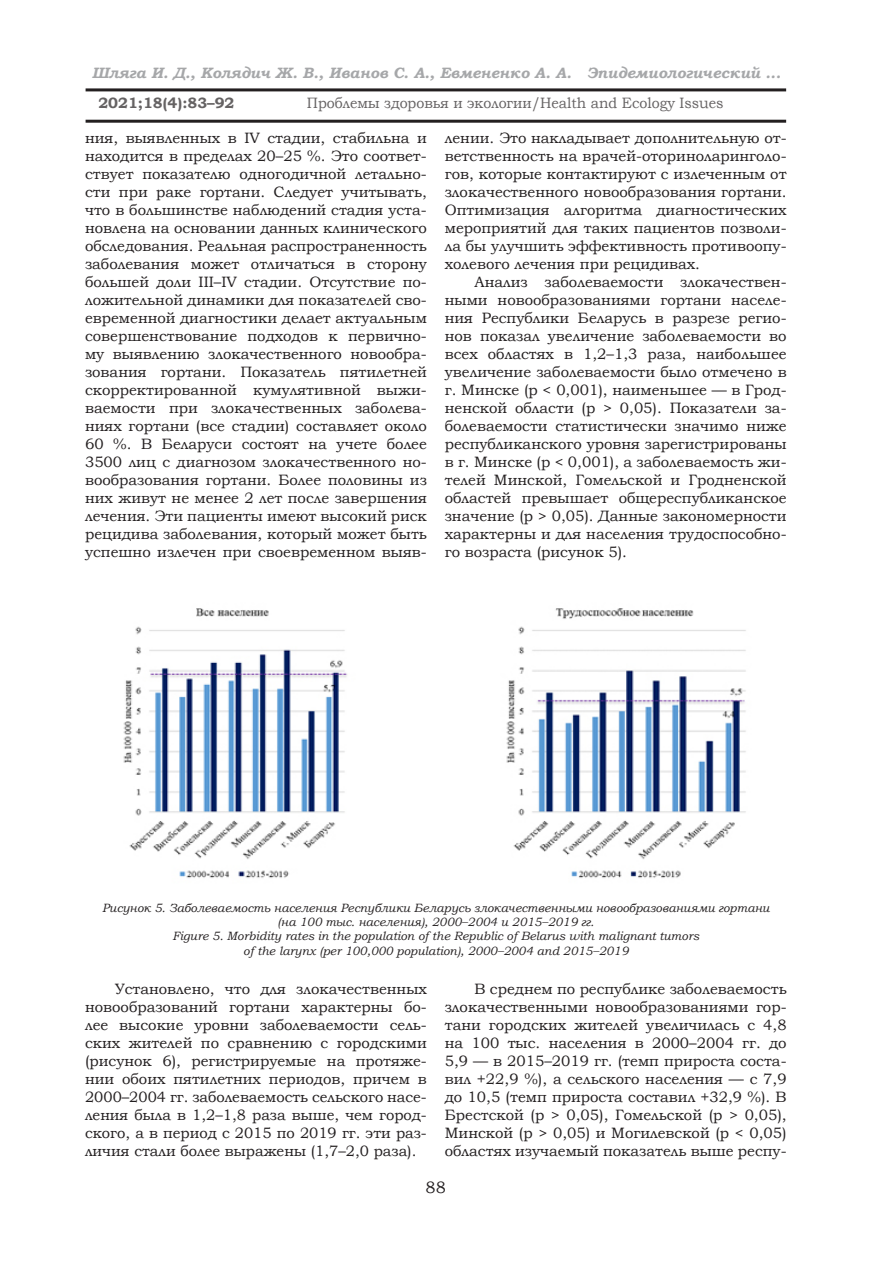
<style>
.page{position:relative;width:893px;height:1263px;background:#fff}
.page>*{position:absolute;margin:0;border:0;box-sizing:border-box;transform-origin:0 0}
.t1{font:16.5px "Bookman Old Style";color:#231f20}
.ТЕЛО__статья{font:15px/18px "Bookman Old Style";color:#231f20;text-align:justify}
.t2{font:italic 700 15px "Bookman Old Style";color:#808285}
.ТЕЛО__статья-2{font:15px "Bookman Old Style";color:#231f20;scale:.95 1}
.t3{font:700 15px "Bookman Old Style";color:#231f20}
.Рисунок{font:italic 12px/14.4px "Bookman Old Style";color:#231f20;text-align:center}
</style>
<div class="page">
<hr style="left:86px;top:120px;width:700px;height:3px;background:#231f20">
<hr style="left:86px;top:88px;width:700px;height:3px;background:#231f20">
<img style="left:123px;top:608px;width:623px;height:270px">
<p class="t2" style="left:92px;top:62px;width:690px">Шляга И. Д., Колядич Ж. В., Иванов С. А., Евмененко А. А. Эпидемиологический ...</p>
<p class="t3" style="left:98px;top:92px;width:138px">2021;18(4):83–92</p>
<p class="ТЕЛО__статья-2" style="left:307px;top:93px;width:440px">Проблемы здоровья и экологии/Health and Ecology Issues</p>
<p class="ТЕЛО__статья" style="left:85px;top:129px;width:343px">ния, выявленных в IV стадии, стабильна и находится в пределах 20–25 %. Это соответ&shy;ствует показателю одногодичной летально&shy;сти при раке гортани. Следует учитывать, что в большинстве наблюдений стадия уста&shy;новлена на основании данных клинического обследования. Реальная распространенность заболевания может отличаться в сторону большей доли III–IV стадии. Отсутствие по&shy;ложительной динамики для показателей сво&shy;евременной диагностики делает актуальным совершенствование подходов к первично&shy;му выявлению злокачественного новообра&shy;зования гортани. Показатель пятилетней скорректированной кумулятивной выжи&shy;ваемости при злокачественных заболева&shy;ниях гортани (все стадии) составляет около 60 %. В Беларуси состоят на учете более 3500 лиц с диагнозом злокачественного но&shy;вообразования гортани. Более половины из них живут не менее 2 лет после завершения лечения. Эти пациенты имеют высокий риск рецидива заболевания, который может быть успешно излечен при своевременном выяв-</p>
<p class="ТЕЛО__статья" style="left:445px;top:129px;width:343px">лении. Это накладывает дополнительную от&shy;ветственность на врачей-оториноларинголо&shy;гов, которые контактируют с излеченным от злокачественного новообразования гортани.<br>Оптимизация алгоритма диагностических мероприятий для таких пациентов позволи&shy;ла бы улучшить эффективность противоопу&shy;холевого лечения при рецидивах.</p>
<p class="ТЕЛО__статья" style="left:445px;top:273px;width:343px;text-indent:30px">Анализ заболеваемости злокачествен&shy;ными новообразованиями гортани населе&shy;ния Республики Беларусь в разрезе регио&shy;нов показал увеличение заболеваемости во всех областях в 1,2–1,3 раза, наибольшее увеличение заболеваемости было отмечено в г. Минске (p &lt; 0,001), наименьшее — в Грод&shy;ненской области (p &gt; 0,05). Показатели за&shy;болеваемости статистически значимо ниже республиканского уровня зарегистрированы в г. Минске (p &lt; 0,001), а заболеваемость жи&shy;телей Минской, Гомельской и Гродненской областей превышает общереспубликанское значение (p &gt; 0,05). Данные закономерности характерны и для населения трудоспособно&shy;го возраста (рисунок 5).</p>
<p class="Рисунок" style="left:102px;top:900px;width:669px">Рисунок 5. Заболеваемость населения Республики Беларусь злокачественными новообразованиями гортани (на 100 тыс. населения), 2000–2004 и 2015–2019 гг.</p>
<p class="Рисунок" style="left:172px;top:929px;width:528px">Figure 5. Morbidity rates in the population of the Republic of Belarus with malignant tumors of the larynx (per 100,000 population), 2000–2004 and 2015–2019</p>
<p class="ТЕЛО__статья" style="left:85px;top:980px;width:343px;text-indent:30px">Установлено, что для злокачественных новообразований гортани характерны бо&shy;лее высокие уровни заболеваемости сель&shy;ских жителей по сравнению с городскими (рисунок 6), регистрируемые на протяже&shy;нии обоих пятилетних периодов, причем в 2000–2004 гг. заболеваемость сельского насе&shy;ления была в 1,2–1,8 раза выше, чем город&shy;ского, а в период с 2015 по 2019 гг. эти раз&shy;личия стали более выражены (1,7–2,0 раза).</p>
<p class="ТЕЛО__статья" style="left:445px;top:980px;width:343px;text-indent:30px">В среднем по республике заболеваемость злокачественными новообразованиями гор&shy;тани городских жителей увеличилась с 4,8 на 100 тыс. населения в 2000–2004 гг. до 5,9 — в 2015–2019 гг. (темп прироста соста&shy;вил +22,9 %), а сельского населения — с 7,9 до 10,5 (темп прироста составил +32,9 %). В Брестской (p &gt; 0,05), Гомельской (p &gt; 0,05), Минской (p &gt; 0,05) и Могилевской (p &lt; 0,05) областях изучаемый показатель выше респу-</p>
<p class="t1" style="left:426px;top:1176px;width:22px">88</p>
</div>
